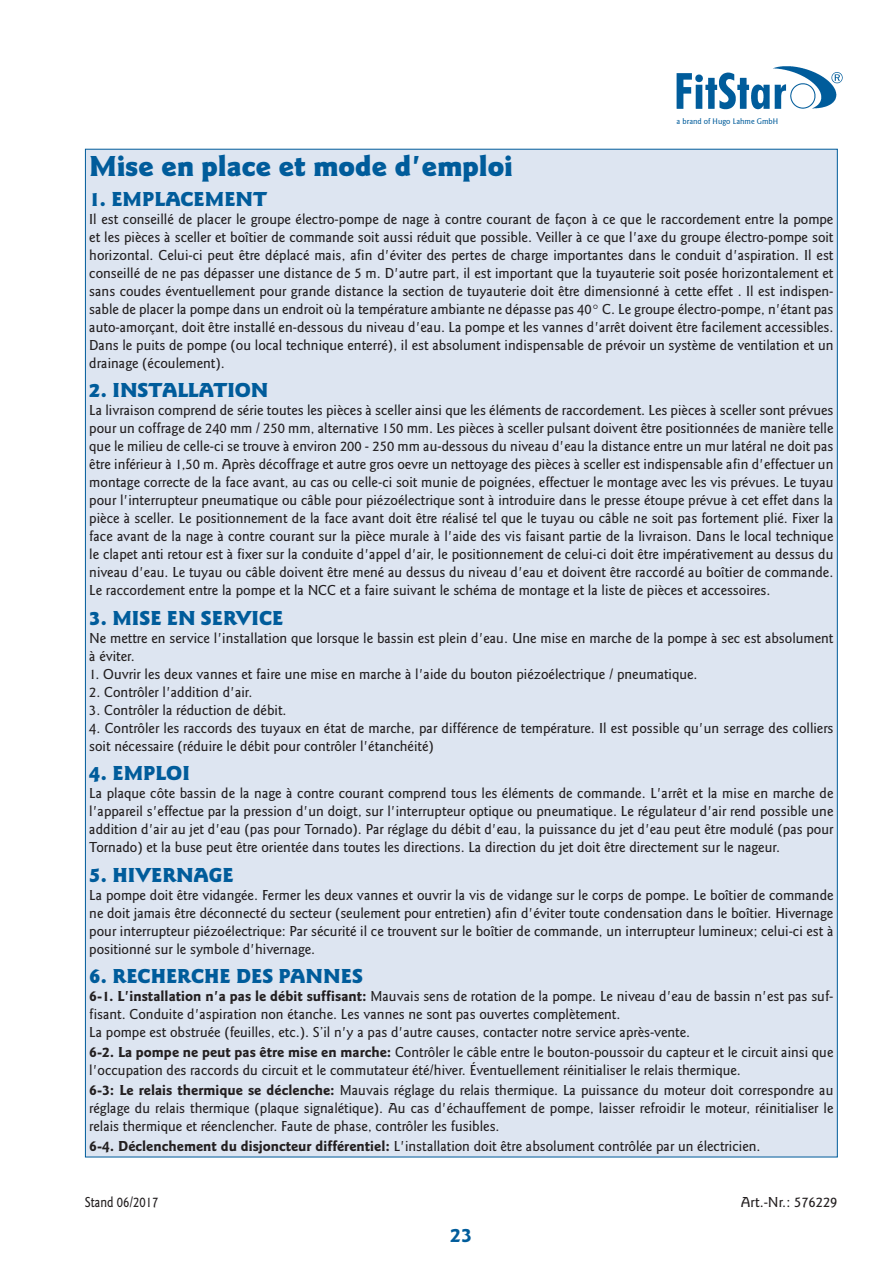
<style>
.page{position:relative;width:893px;height:1263px;background:#fff}
.page>*{position:absolute;margin:0;border:0;box-sizing:border-box;transform-origin:0 0}
.t1{font:900 30px "Goudy Sans";color:#005c9b}
.t2{font:900 21px "Goudy Sans";color:#005c9b}
.t3{font:700 21px "Goudy Sans";color:#005c9b}
.t4{font:500 15px/18px "Goudy Sans";color:#231f20;text-align:justify}
.t5{font:500 15px "Goudy Sans";color:#231f20;scale:.87 1}
.t6{font:500 8.1px "Goudy Sans IT Cby BT";color:#005c9b}
.s1{font-weight:700}
</style>
<div class="page">
<img style="left:676px;top:66px;width:167px;height:44px">
<div style="left:85px;top:149px;width:753px;height:1008px;background:#dde5f1;border:1px solid #005c9b"></div>
<h1 class="t1" style="left:89px;top:149px;width:425px">Mise en place et mode d'emploi</h1>
<p class="t6" style="left:676px;top:117px;width:103px">a brand of Hugo Lahme GmbH</p>
<h2 class="t2" style="left:89px;top:186px;width:179px">1. EMPLACEMENT</h2>
<p class="t4" style="left:89px;top:210px;width:746px">Il est conseillé de placer le groupe électro-pompe de nage à contre courant de façon à ce que le raccordement entre la pompe et les pièces à sceller et boîtier de commande soit aussi réduit que possible. Veiller à ce que l'axe du groupe électro-pompe soit horizontal. Celui-ci peut être déplacé mais, afin d'éviter des pertes de charge importantes dans le conduit d'aspiration. Il est conseillé de ne pas dépasser une distance de 5 m. D'autre part, il est important que la tuyauterie soit posée horizontalement et sans coudes éventuellement pour grande distance la section de tuyauterie doit être dimensionné à cette effet . Il est indispen&shy;sable de placer la pompe dans un endroit où la température ambiante ne dépasse pas 40° C. Le groupe électro-pompe, n'étant pas auto-amorçant, doit être installé en-dessous du niveau d'eau. La pompe et les vannes d'arrêt doivent être facilement accessibles.<br>Dans le puits de pompe (ou local technique enterré), il est absolument indispensable de prévoir un système de ventilation et un drainage (écoulement).</p>
<h2 class="t2" style="left:89px;top:378px;width:181px">2. INSTALLATION</h2>
<p class="t4" style="left:89px;top:401px;width:746px">La livraison comprend de série toutes les pièces à sceller ainsi que les éléments de raccordement. Les pièces à sceller sont prévues pour un coffrage de 240 mm / 250 mm, alternative 150 mm. Les pièces à sceller pulsant doivent être positionnées de manière telle que le milieu de celle-ci se trouve à environ 200 - 250 mm au-dessous du niveau d'eau la distance entre un mur latéral ne doit pas être inférieur à 1,50 m. Après décoffrage et autre gros oevre un nettoyage des pièces à sceller est indispensable afin d'effectuer un montage correcte de la face avant, au cas ou celle-ci soit munie de poignées, effectuer le montage avec les vis prévues. Le tuyau pour l'interrupteur pneumatique ou câble pour piézoélectrique sont à introduire dans le presse étoupe prévue à cet effet dans la pièce à sceller. Le positionnement de la face avant doit être réalisé tel que le tuyau ou câble ne soit pas fortement plié. Fixer la face avant de la nage à contre courant sur la pièce murale à l'aide des vis faisant partie de la livraison. Dans le local technique le clapet anti retour est à fixer sur la conduite d'appel d'air, le positionnement de celui-ci doit être impérativement au dessus du niveau d'eau. Le tuyau ou câble doivent être mené au dessus du niveau d'eau et doivent être raccordé au boîtier de commande.<br>Le raccordement entre la pompe et la NCC et a faire suivant le schéma de montage et la liste de pièces et accessoires.</p>
<h2 class="t2" style="left:89px;top:605px;width:196px">3. MISE EN SERVICE</h2>
<p class="t4" style="left:89px;top:629px;width:746px">Ne mettre en service l'installation que lorsque le bassin est plein d'eau. Une mise en marche de la pompe à sec est absolument à éviter.</p>
<p class="t4" style="left:89px;top:665px;width:610px">1. Ouvrir les deux vannes et faire une mise en marche à l'aide du bouton piézoélectrique / pneumatique.</p>
<p class="t4" style="left:89px;top:683px;width:165px">2. Contrôler l'addition d'air.</p>
<p class="t4" style="left:89px;top:701px;width:199px">3. Contrôler la réduction de débit.</p>
<p class="t4" style="left:89px;top:719px;width:746px">4. Contrôler les raccords des tuyaux en état de marche, par différence de température. Il est possible qu'un serrage des colliers soit nécessaire (réduire le débit pour contrôler l'étanchéité)</p>
<h2 class="t2" style="left:89px;top:761px;width:102px">4. EMPLOI</h2>
<p class="t4" style="left:89px;top:784px;width:746px">La plaque côte bassin de la nage à contre courant comprend tous les éléments de commande. L'arrêt et la mise en marche de l'appareil s'effectue par la pression d'un doigt, sur l'interrupteur optique ou pneumatique. Le régulateur d'air rend possible une addition d'air au jet d'eau (pas pour Tornado). Par réglage du débit d'eau, la puissance du jet d'eau peut être modulé (pas pour Tornado) et la buse peut être orientée dans toutes les directions. La direction du jet doit être directement sur le nageur.</p>
<h2 class="t2" style="left:89px;top:862px;width:146px">5. HIVERNAGE</h2>
<p class="t4" style="left:89px;top:886px;width:746px">La pompe doit être vidangée. Fermer les deux vannes et ouvrir la vis de vidange sur le corps de pompe. Le boîtier de commande ne doit jamais être déconnecté du secteur (seulement pour entretien) afin d'éviter toute condensation dans le boîtier. Hivernage pour interrupteur piézoélectrique: Par sécurité il ce trouvent sur le boîtier de commande, un interrupteur lumineux; celui-ci est à positionné sur le symbole d'hivernage.</p>
<h2 class="t2" style="left:89px;top:964px;width:275px">6. RECHERCHE DES PANNES</h2>
<p class="t4" style="left:89px;top:987px;width:746px;text-align:left"><span class="s1">6-1. L'installation n'a pas le débit suffisant:</span> Mauvais sens de rotation de la pompe. Le niveau d'eau de bassin n'est pas suf&shy;fisant. Conduite d'aspiration non étanche. Les vannes ne sont pas ouvertes complètement.<br>La pompe est obstruée (feuilles, etc.). S’il n'y a pas d'autre causes, contacter notre service après-vente.</p>
<p class="t4" style="left:89px;top:1043px;width:746px"><span class="s1">6-2. La pompe ne peut pas être mise en marche:</span> Contrôler le câble entre le bouton-poussoir du capteur et le circuit ainsi que l'occupation des raccords du circuit et le commutateur été/hiver. Éventuellement réinitialiser le relais thermique.</p>
<p class="t4" style="left:89px;top:1081px;width:746px"><span class="s1">6-3: Le relais thermique se déclenche:</span> Mauvais réglage du relais thermique. La puissance du moteur doit correspondre au réglage du relais thermique (plaque signalétique). Au cas d'échauffement de pompe, laisser refroidir le moteur, réinitialiser le relais thermique et réenclencher. Faute de phase, contrôler les fusibles.</p>
<p class="t4" style="left:89px;top:1138px;width:673px"><span class="s1">6-4. Déclenchement du disjoncteur différentiel:</span> L'installation doit être absolument contrôlée par un électricien.</p>
<p class="t5" style="left:85px;top:1194px;width:86px">Stand 06/2017</p>
<p class="t4" style="left:741px;top:1193px;width:98px">Art.-Nr.: 576229</p>
<h2 class="t3" style="left:450px;top:1222px;width:23px">23</h2>
</div>
